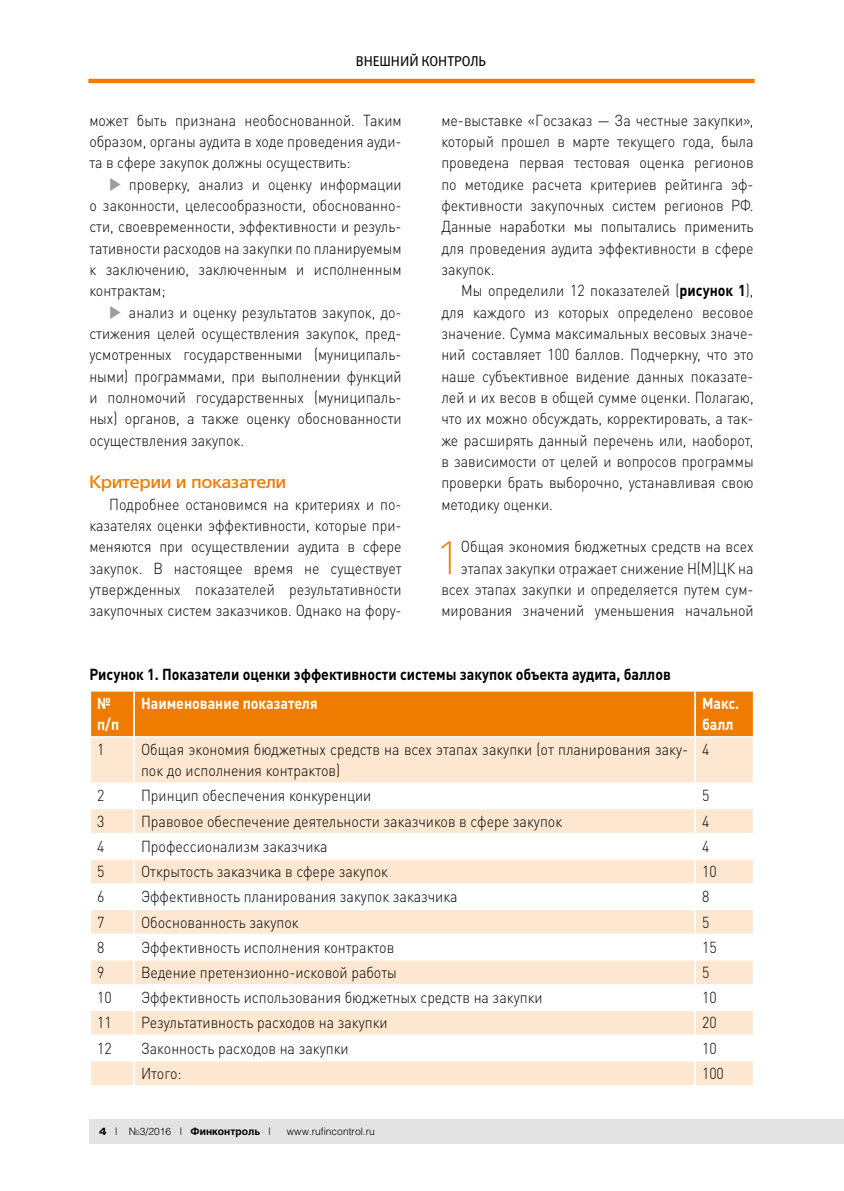
<style>
.page{position:relative;width:844px;height:1191px;background:#fff}
.page>*{position:absolute;margin:0;border:0;box-sizing:border-box;transform-origin:0 0}
.t1{font:45.68px "Tornado Thin C";color:#ef7c00;scale:.9 1}
.t2{font:17.5px "Tornado Medium C";color:#ef7c00}
.t3{font:300 15.75px/21.3px "DIN Pro";color:#000;text-align:justify;scale:.9 1}
.t4{font:700 15.75px "DIN Pro";color:#000;scale:.9 1}
.t5{font:700 15.75px/21px "DIN Pro";color:#fff;scale:.9 1}
.t6{font:14px "Yanus C";color:#000;scale:.9 1}
.t7{font:700 10.15px "Helios C";color:#000}
.t8{font:10.15px "Helios Light C";color:#000}
.s1{font-weight:700}
.s2{font-family:"Helios Ext C"}
.s3{font-family:"Helios Light C";font-weight:400}
</style>
<div class="page">
<div style="left:89px;top:1119px;width:754px;height:24px;background:#e3e3e3"></div>
<hr style="left:88px;top:79px;width:666px;height:4px;background:#ef7c00">
<div style="left:91px;top:691px;width:661px;height:45px;background:#ef7c00"></div>
<svg style="left:91px;top:738px;width:661px;height:347px;fill:#fde7d1"></svg>
<hr style="left:133px;top:691px;width:2px;height:45px;background:#fff">
<hr style="left:694px;top:691px;width:1px;height:45px;background:#fff">
<hr style="left:133px;top:738px;width:2px;height:44px;background:#fff">
<hr style="left:694px;top:738px;width:1px;height:44px;background:#fff">
<hr style="left:89px;top:782px;width:45px;height:2px;background:#fff">
<hr style="left:134px;top:782px;width:560px;height:2px;background:#fff">
<hr style="left:133px;top:784px;width:2px;height:23px;background:#fff">
<hr style="left:694px;top:782px;width:60px;height:2px;background:#fff">
<hr style="left:89px;top:807px;width:45px;height:2px;background:#fff">
<hr style="left:134px;top:807px;width:560px;height:2px;background:#fff">
<hr style="left:133px;top:809px;width:2px;height:23px;background:#fff">
<hr style="left:694px;top:807px;width:60px;height:2px;background:#fff">
<hr style="left:89px;top:832px;width:45px;height:2px;background:#fff">
<hr style="left:134px;top:832px;width:560px;height:2px;background:#fff">
<hr style="left:133px;top:834px;width:2px;height:24px;background:#fff">
<hr style="left:694px;top:832px;width:60px;height:2px;background:#fff">
<hr style="left:89px;top:858px;width:45px;height:1px;background:#fff">
<hr style="left:134px;top:858px;width:560px;height:1px;background:#fff">
<hr style="left:133px;top:859px;width:2px;height:24px;background:#fff">
<hr style="left:694px;top:858px;width:60px;height:1px;background:#fff">
<hr style="left:89px;top:883px;width:45px;height:2px;background:#fff">
<hr style="left:134px;top:883px;width:560px;height:2px;background:#fff">
<hr style="left:133px;top:885px;width:2px;height:23px;background:#fff">
<hr style="left:694px;top:883px;width:60px;height:2px;background:#fff">
<hr style="left:89px;top:908px;width:45px;height:2px;background:#fff">
<hr style="left:134px;top:908px;width:560px;height:2px;background:#fff">
<hr style="left:133px;top:910px;width:2px;height:23px;background:#fff">
<hr style="left:694px;top:908px;width:60px;height:2px;background:#fff">
<hr style="left:89px;top:933px;width:45px;height:2px;background:#fff">
<hr style="left:134px;top:933px;width:560px;height:2px;background:#fff">
<hr style="left:133px;top:935px;width:2px;height:24px;background:#fff">
<hr style="left:694px;top:933px;width:60px;height:2px;background:#fff">
<hr style="left:89px;top:959px;width:45px;height:1px;background:#fff">
<hr style="left:134px;top:959px;width:560px;height:1px;background:#fff">
<hr style="left:133px;top:960px;width:2px;height:24px;background:#fff">
<hr style="left:694px;top:959px;width:60px;height:1px;background:#fff">
<hr style="left:89px;top:984px;width:45px;height:2px;background:#fff">
<hr style="left:134px;top:984px;width:560px;height:2px;background:#fff">
<hr style="left:133px;top:986px;width:2px;height:23px;background:#fff">
<hr style="left:694px;top:984px;width:60px;height:2px;background:#fff">
<hr style="left:89px;top:1009px;width:45px;height:2px;background:#fff">
<hr style="left:134px;top:1009px;width:560px;height:2px;background:#fff">
<hr style="left:133px;top:1011px;width:2px;height:23px;background:#fff">
<hr style="left:694px;top:1009px;width:60px;height:2px;background:#fff">
<hr style="left:89px;top:1034px;width:45px;height:2px;background:#fff">
<hr style="left:134px;top:1034px;width:560px;height:2px;background:#fff">
<hr style="left:133px;top:1036px;width:2px;height:23px;background:#fff">
<hr style="left:694px;top:1034px;width:60px;height:2px;background:#fff">
<hr style="left:89px;top:1059px;width:45px;height:2px;background:#fff">
<hr style="left:134px;top:1059px;width:560px;height:2px;background:#fff">
<hr style="left:133px;top:1061px;width:2px;height:24px;background:#fff">
<hr style="left:694px;top:1059px;width:60px;height:2px;background:#fff">
<svg style="left:694px;top:784px;width:1px;height:301px"></svg>
<p class="t6" style="left:355px;top:53px;width:146px">ВНЕШНИЙ КОНТРОЛЬ</p>
<p class="t3" style="left:89px;top:108px;width:348px">может быть признана необоснованной. Таким образом, органы аудита в ходе проведения ауди‑ та в сфере закупок должны осуществить:</p>
<p class="t3" style="left:89px;top:172px;width:348px;text-indent:40px">проверку, анализ и оценку информации о законности, целесообразности, обоснованно‑ сти, своевременности, эффективности и резуль‑ тативности расходов на закупки по планируемым к заключению, заключенным и исполненным контрактам;</p>
<p class="t3" style="left:89px;top:300px;width:348px;text-indent:40px">анализ и оценку результатов закупок, до‑ стижения целей осуществления закупок, пред‑ усмотренных государственными (муниципаль‑ ными) программами, при выполнении функций и полномочий государственных (муниципаль‑ ных) органов, а также оценку обоснованности осуществления закупок.</p>
<p class="t2" style="left:89px;top:472px;width:198px">Критерии и показатели</p>
<p class="t3" style="left:89px;top:492px;width:348px;text-indent:20px">Подробнее остановимся на критериях и по‑ казателях оценки эффективности, которые при‑ меняются при осуществлении аудита в сфере закупок. В настоящее время не существует утвержденных показателей результативности закупочных систем заказчиков. Однако на фору‑</p>
<p class="t3" style="left:441px;top:108px;width:348px">ме- выставке «Госзаказ — За честные закупки», который прошел в марте текущего года, была проведена первая тестовая оценка регионов по методике расчета критериев рейтинга эф‑ фективности закупочных систем регионов РФ.<br>Данные наработки мы попытались применить для проведения аудита эффективности в сфере закупок.</p>
<p class="t3" style="left:441px;top:278px;width:348px;text-indent:20px">Мы определили 12 показателей (<span class="s1">рисунок 1</span>), для каждого из которых определено весовое значение. Сумма максимальных весовых значе‑ ний составляет 100 баллов. Подчеркну, что это наше субъективное видение данных показате‑ лей и их весов в общей сумме оценки. Полагаю, что их можно обсуждать, корректировать, а так‑ же расширять данный перечень или, наоборот, в зависимости от целей и вопросов программы проверки брать выборочно, устанавливая свою методику оценки.</p>
<h1 class="t1" style="left:436px;top:533px;width:26px">1</h1>
<p class="t3" style="left:441px;top:534px;width:348px;text-align:right">Общая экономия бюджетных средств на всех этапах закупки отражает снижение Н(М)ЦК на всех этапах закупки и определяется путем сум‑ мирования значений уменьшения начальной</p>
<p class="t4" style="left:89px;top:661px;width:647px">Рисунок 1. Показатели оценки эффективности системы закупок объекта аудита, баллов</p>
<p class="t5" style="left:97px;top:691px;width:26px">№ п/п</p>
<p class="t5" style="left:141px;top:691px;width:198px">Наименование показателя</p>
<p class="t5" style="left:701px;top:691px;width:43px">Макс. балл</p>
<p class="t3" style="left:97px;top:737px;width:10px">1</p>
<p class="t3" style="left:141px;top:737px;width:609px">Общая экономия бюджетных средств на всех этапах закупки (от планирования заку‑ пок до исполнения контрактов)</p>
<p class="t3" style="left:701px;top:737px;width:10px">4</p>
<p class="t3" style="left:97px;top:783px;width:10px">2</p>
<p class="t3" style="left:141px;top:783px;width:257px">Принцип обеспечения конкуренции</p>
<p class="t3" style="left:701px;top:783px;width:10px">5</p>
<p class="t3" style="left:97px;top:809px;width:10px">3</p>
<p class="t3" style="left:141px;top:809px;width:469px">Правовое обеспечение деятельности заказчиков в сфере закупок</p>
<p class="t3" style="left:701px;top:809px;width:10px">4</p>
<p class="t3" style="left:97px;top:834px;width:10px">4</p>
<p class="t3" style="left:141px;top:834px;width:209px">Профессионализм заказчика</p>
<p class="t3" style="left:701px;top:834px;width:10px">4</p>
<p class="t3" style="left:97px;top:859px;width:10px">5</p>
<p class="t3" style="left:141px;top:859px;width:276px">Открытость заказчика в сфере закупок</p>
<p class="t3" style="left:701px;top:859px;width:18px">10</p>
<p class="t3" style="left:97px;top:884px;width:10px">6</p>
<p class="t3" style="left:141px;top:884px;width:353px">Эффективность планирования закупок заказчика</p>
<p class="t3" style="left:701px;top:884px;width:10px">8</p>
<p class="t3" style="left:97px;top:910px;width:10px">7</p>
<p class="t3" style="left:141px;top:910px;width:177px">Обоснованность закупок</p>
<p class="t3" style="left:701px;top:910px;width:10px">5</p>
<p class="t3" style="left:97px;top:935px;width:10px">8</p>
<p class="t3" style="left:141px;top:935px;width:283px">Эффективность исполнения контрактов</p>
<p class="t3" style="left:701px;top:935px;width:18px">15</p>
<p class="t3" style="left:97px;top:960px;width:10px">9</p>
<p class="t3" style="left:141px;top:960px;width:285px">Ведение претензионно-исковой работы</p>
<p class="t3" style="left:701px;top:960px;width:10px">5</p>
<p class="t3" style="left:97px;top:985px;width:18px">10</p>
<p class="t3" style="left:141px;top:985px;width:447px">Эффективность использования бюджетных средств на закупки</p>
<p class="t3" style="left:701px;top:985px;width:18px">10</p>
<p class="t3" style="left:97px;top:1010px;width:18px">11</p>
<p class="t3" style="left:141px;top:1010px;width:275px">Результативность расходов на закупки</p>
<p class="t3" style="left:701px;top:1010px;width:18px">20</p>
<p class="t3" style="left:97px;top:1036px;width:18px">12</p>
<p class="t3" style="left:141px;top:1036px;width:232px">Законность расходов на закупки</p>
<p class="t3" style="left:701px;top:1036px;width:18px">10</p>
<p class="t3" style="left:141px;top:1061px;width:47px">Итого:</p>
<p class="t3" style="left:701px;top:1061px;width:26px">100</p>
<p class="t7" style="left:99px;top:1125px;width:173px"><span class="s2">4</span> <span class="s3">| №3/2016 |</span> Финконтроль <span class="s3">|</span></p>
<p class="t8" style="left:287px;top:1125px;width:89px">www.rufincontrol.ru</p>
</div>
